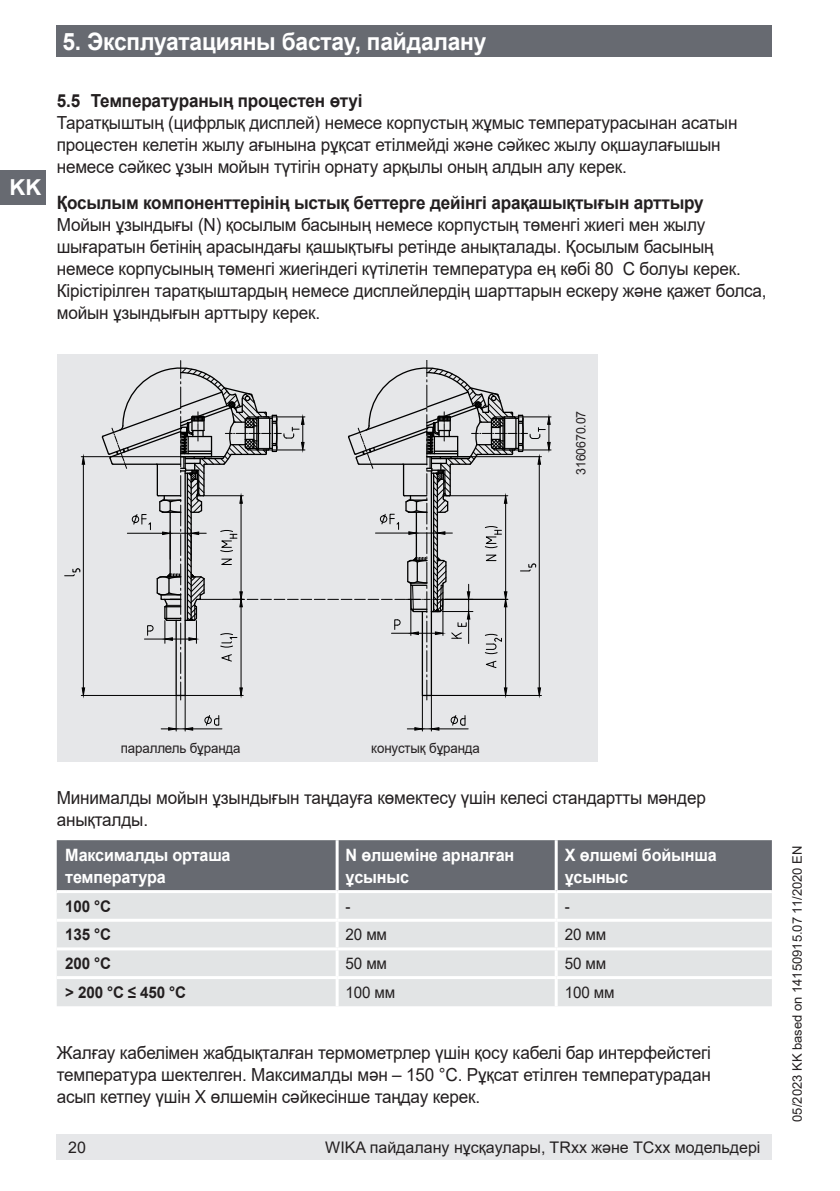
<style>
.page{position:relative;width:840px;height:1191px;background:#fff}
.page>*{position:absolute;margin:0;border:0;box-sizing:border-box;transform-origin:0 0}
.t1{font:700 24px "Arial";letter-spacing:-.01em;color:#fff;scale:.95 1}
.t2{font:700 22px "Arial";color:#fff}
.t3{font:18px/22px "Arial";letter-spacing:-.01em;color:#231f20;scale:.95 1}
.t4{font:700 18px "Arial";letter-spacing:-.01em;color:#231f20;scale:.95 1}
.t5{font:700 17px/22px "Arial";letter-spacing:-.01em;color:#fff;scale:.95 1}
.t6{font:16px "Arial";color:#231f20}
.t7{font:16px "Arial";color:#231f20;scale:.95 1}
.t8{font:700 16px "Arial";letter-spacing:-.01em;color:#231f20;scale:.95 1}
.t9{font:14px "Arial";letter-spacing:-.01em;color:#231f20;scale:.95 1}
.t10{font:13px "Arial";color:#231f20}
.t11{font:13px "Arial";color:#231f20;scale:.95 1}
</style>
<div class="page">
<div style="left:57px;top:26px;width:714px;height:31px;background:#676a71"></div>
<div style="left:0;top:170px;width:45px;height:34px;background:#676a71"></div>
<div style="left:57px;top:1134px;width:714px;height:25px;background:#e6e7e9"></div>
<div style="left:57px;top:840px;width:714px;height:50px;background:#676a71"></div>
<div style="left:57px;top:893px;width:714px;height:113px;background:#e2e4e5"></div>
<hr style="left:335px;top:840px;width:3px;height:50px;background:#fff">
<hr style="left:554px;top:840px;width:3px;height:50px;background:#fff">
<hr style="left:335px;top:893px;width:3px;height:25px;background:#fff">
<hr style="left:554px;top:893px;width:3px;height:25px;background:#fff">
<hr style="left:57px;top:918px;width:280px;height:3px;background:#fff">
<hr style="left:337px;top:918px;width:219px;height:3px;background:#fff">
<hr style="left:335px;top:921px;width:3px;height:26px;background:#fff">
<hr style="left:556px;top:918px;width:215px;height:3px;background:#fff">
<hr style="left:554px;top:921px;width:3px;height:26px;background:#fff">
<hr style="left:57px;top:947px;width:280px;height:3px;background:#fff">
<hr style="left:337px;top:947px;width:219px;height:3px;background:#fff">
<hr style="left:335px;top:950px;width:3px;height:26px;background:#fff">
<hr style="left:556px;top:947px;width:215px;height:3px;background:#fff">
<hr style="left:554px;top:950px;width:3px;height:26px;background:#fff">
<hr style="left:57px;top:976px;width:280px;height:3px;background:#fff">
<hr style="left:337px;top:976px;width:219px;height:3px;background:#fff">
<hr style="left:335px;top:979px;width:3px;height:27px;background:#fff">
<hr style="left:556px;top:976px;width:215px;height:3px;background:#fff">
<hr style="left:554px;top:979px;width:3px;height:27px;background:#fff">
<div style="left:57px;top:354px;width:540px;height:407px;background:#e6e7e9"></div>
<hr style="left:176px;top:695px;width:1px;height:36px;background:#000">
<hr style="left:185px;top:695px;width:1px;height:36px;background:#000">
<hr style="left:192px;top:728px;width:30px;height:1px;background:#000">
<svg style="left:161px;top:726px;width:32px;height:5px"></svg>
<div style="left:204px;top:716px;width:7px;height:8px;border:1px solid #000;border-radius:50%"></div>
<svg style="left:205px;top:715px;width:14px;height:11px"></svg>
<hr style="left:422px;top:695px;width:1px;height:36px;background:#000">
<hr style="left:431px;top:695px;width:1px;height:36px;background:#000">
<hr style="left:438px;top:728px;width:30px;height:1px;background:#000">
<svg style="left:407px;top:726px;width:32px;height:5px"></svg>
<div style="left:450px;top:716px;width:7px;height:8px;border:1px solid #000;border-radius:50%"></div>
<svg style="left:451px;top:715px;width:14px;height:11px"></svg>
<hr style="left:81px;top:456px;width:100px;height:1px;background:#000">
<hr style="left:81px;top:695px;width:95px;height:1px;background:#000">
<hr style="left:83px;top:464px;width:1px;height:224px;background:#000">
<svg style="left:81px;top:456px;width:5px;height:9px"></svg>
<svg style="left:81px;top:687px;width:5px;height:9px"></svg>
<svg style="left:65px;top:568px;width:15px;height:8px"></svg>
<svg style="left:101px;top:360px;width:450px;height:340px"></svg>
<h1 class="t1" style="left:62px;top:24px;width:447px">5. Эксплуатацияны бастау, пайдалану</h1>
<p class="t2" style="left:10px;top:172px;width:33px">KK</p>
<p class="t4" style="left:57px;top:88px;width:323px">5.5 Температураның процестен өтуі</p>
<p class="t3" style="left:57px;top:112px;width:717px">Таратқыштың (цифрлық дисплей) немесе корпустың жұмыс температурасынан асатын процестен келетін жылу ағынына рұқсат етілмейді және сәйкес жылу оқшаулағышын немесе сәйкес ұзын мойын түтігін орнату арқылы оның алдын алу керек.</p>
<p class="t4" style="left:57px;top:190px;width:682px">Қосылым компоненттерінің ыстық беттерге дейінгі арақашықтығын арттыру</p>
<p class="t3" style="left:57px;top:214px;width:748px">Мойын ұзындығы (N) қосылым басының немесе корпустың төменгі жиегі мен жылу шығаратын бетінің арасындағы қашықтығы ретінде анықталады. Қосылым басының немесе корпусының төменгі жиегіндегі күтілетін температура ең көбі 80 C болуы керек.<br>Кірістірілген таратқыштардың немесе дисплейлердің шарттарын ескеру және қажет болса, мойын ұзындығын арттыру керек.</p>
<p class="t11" style="left:571px;top:475px;width:69px;rotate:-90deg">3160670.07</p>
<p class="t9" style="left:121px;top:738px;width:127px">параллель бұранда</p>
<p class="t9" style="left:371px;top:738px;width:116px">конустық бұранда</p>
<p class="t3" style="left:57px;top:786px;width:684px">Минималды мойын ұзындығын таңдауға көмектесу үшін келесі стандартты мәндер анықталды.</p>
<p class="t5" style="left:65px;top:844px;width:175px">Максималды орташа температура</p>
<p class="t5" style="left:345px;top:844px;width:179px">N өлшеміне арналған ұсыныс</p>
<p class="t5" style="left:564px;top:844px;width:161px">X өлшемі бойынша ұсыныс</p>
<p class="t8" style="left:65px;top:895px;width:50px">100 °C</p>
<p class="t7" style="left:345px;top:895px;width:7px">-</p>
<p class="t7" style="left:564px;top:895px;width:7px">-</p>
<p class="t8" style="left:65px;top:923px;width:50px">135 °C</p>
<p class="t7" style="left:345px;top:923px;width:45px">20 мм</p>
<p class="t7" style="left:564px;top:923px;width:45px">20 мм</p>
<p class="t8" style="left:65px;top:952px;width:50px">200 °C</p>
<p class="t7" style="left:345px;top:952px;width:45px">50 мм</p>
<p class="t7" style="left:564px;top:952px;width:45px">50 мм</p>
<p class="t8" style="left:65px;top:980px;width:129px">&gt; 200 °C ≤ 450 °C</p>
<p class="t7" style="left:345px;top:981px;width:54px">100 мм</p>
<p class="t7" style="left:564px;top:981px;width:54px">100 мм</p>
<p class="t3" style="left:57px;top:1041px;width:689px;text-align:justify">Жалғау кабелімен жабдықталған термометрлер үшін қосу кабелі бар интерфейстегі температура шектелген. Максималды мән – 150 °C. Рұқсат етілген температурадан асып кетпеу үшін X өлшемін сәйкесінше таңдау керек.</p>
<p class="t6" style="left:68px;top:1136px;width:19px">20</p>
<p class="t6" style="left:325px;top:1136px;width:436px">WIKA пайдалану нұсқаулары, TRxx және TCxx модельдері</p>
<p class="t10" style="left:788px;top:1121px;width:277px;rotate:-90deg">05/2023 KK based on 14150915.07 11/2020 EN</p>
</div>
